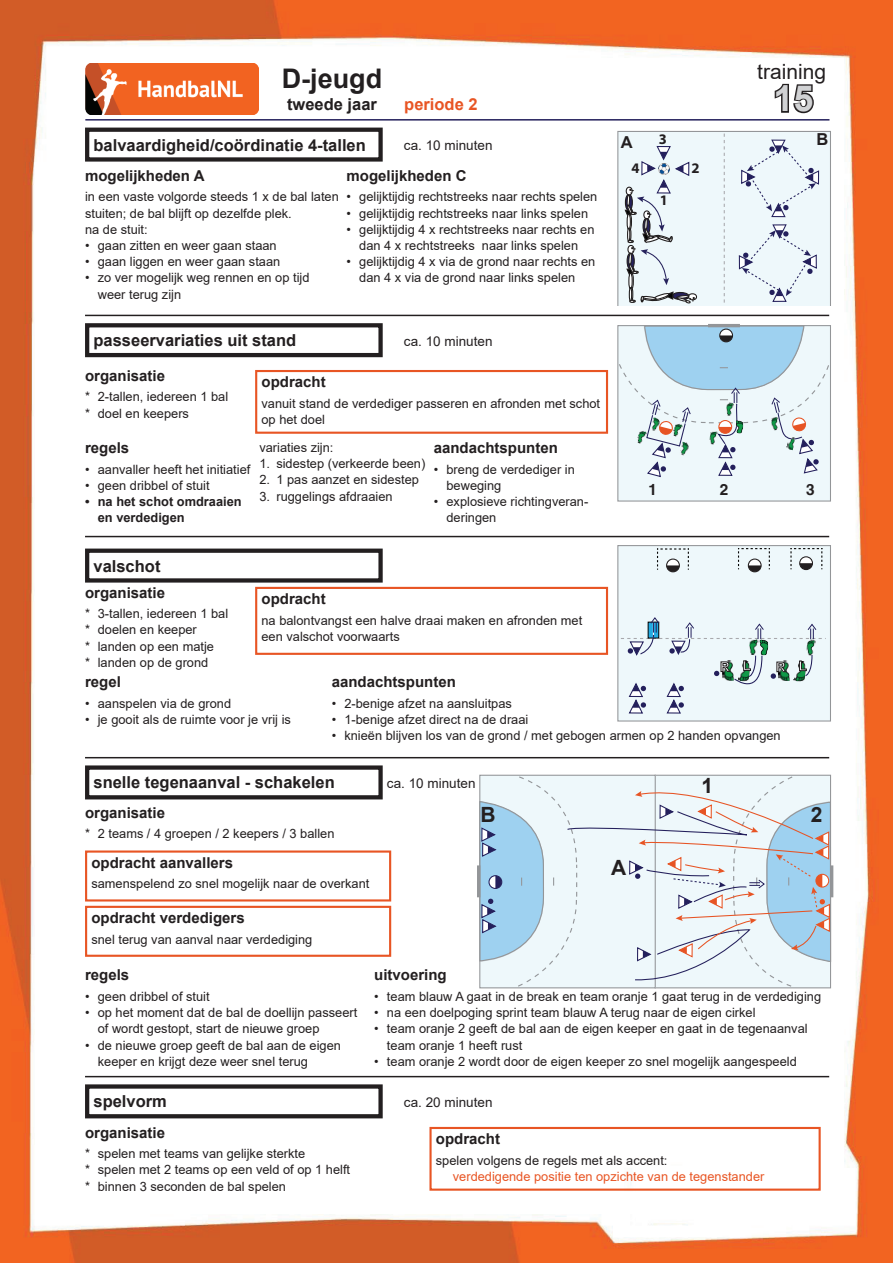
<style>
.page{position:relative;width:893px;height:1263px;background:#fff}
.page>*{position:absolute;margin:0;border:0;box-sizing:border-box;transform-origin:0 0}
.t1{font:700 36px "Arial";color:#d1d2d4}
.t2{font:700 27px "Arial";color:#231f20}
.t3{font:21px "Arial";color:#231f20}
.t4{font:700 21px "Arial";color:#231f20}
.t5{font:700 16.5px "Arial";color:#231f20}
.t6{font:700 16.5px "Arial";color:#e85524}
.t7{font:700 15.3px "Helvetica";color:#231f20}
.t8{font:700 15px "Arial";color:#231f20}
.t9{font:700 14.7px "Myriad Pro";color:#231f20}
.t10{font:13.5px "Arial";color:#231f20}
.t11{font:700 13.5px "Arial";color:#fff}
.t12{font:12.9px/16.2px "Arial";color:#231f20}
.t13{font:12.9px "Arial";color:#e85524}
.t14{font:700 12.9px/16.2px "Arial";color:#231f20}
</style>
<div class="page">
<img style="left:0;top:0;width:893px;height:1263px">
<hr style="left:85px;top:119px;width:744px;height:2px;background:#24205c">
<svg style="left:773px;top:82px;width:43px;height:33px"></svg>
<img style="left:85px;top:64px;width:174px;height:50px">
<hr style="left:85px;top:315px;width:744px;height:1px;background:#231f20">
<hr style="left:85px;top:757px;width:744px;height:1px;background:#231f20">
<hr style="left:85px;top:536px;width:744px;height:1px;background:#231f20">
<hr style="left:85px;top:1076px;width:744px;height:1px;background:#231f20">
<div style="left:85px;top:1084px;width:298px;height:34px;border:4px solid #231f20"></div>
<div style="left:429px;top:1127px;width:392px;height:64px;border:2px solid #e85524"></div>
<div style="left:85px;top:128px;width:298px;height:34px;border:4px solid #231f20"></div>
<svg style="left:617px;top:131px;width:214px;height:175px;background:#dfe7ed"></svg>
<div style="left:255px;top:587px;width:353px;height:68px;border:2px solid #e85524"></div>
<div style="left:85px;top:549px;width:298px;height:34px;border:4px solid #231f20"></div>
<div style="left:618px;top:546px;width:212px;height:175px;background:#eef8fb"></div>
<div style="left:617px;top:545px;width:214px;height:176px;border:1px solid #939598"></div>
<svg style="left:657px;top:548px;width:32px;height:24px"></svg>
<svg style="left:738px;top:548px;width:32px;height:24px"></svg>
<svg style="left:790px;top:548px;width:32px;height:22px"></svg>
<svg style="left:621px;top:617px;width:205px;height:97px"></svg>
<img style="left:749px;top:639px;width:19px;height:16px">
<img style="left:806px;top:639px;width:10px;height:17px">
<div style="left:85px;top:765px;width:298px;height:34px;border:4px solid #231f20"></div>
<div style="left:85px;top:850px;width:306px;height:51px;border:2px solid #e85524"></div>
<div style="left:85px;top:906px;width:306px;height:51px;border:2px solid #e85524"></div>
<hr style="left:830px;top:865px;width:3px;height:32px;background:#939598">
<hr style="left:477px;top:865px;width:3px;height:32px;background:#939598">
<svg style="left:479px;top:774px;width:353px;height:215px;background:#d7e5ee"></svg>
<div style="left:85px;top:323px;width:298px;height:34px;border:4px solid #231f20"></div>
<div style="left:255px;top:370px;width:353px;height:64px;border:2px solid #e85524"></div>
<div style="left:618px;top:326px;width:212px;height:175px;background:#eef8fb"></div>
<div style="left:617px;top:325px;width:214px;height:177px;border:1px solid #939598"></div>
<hr style="left:708px;top:324px;width:32px;height:3px;background:#939598">
<svg style="left:618px;top:325px;width:212px;height:153px"></svg>
<img style="left:671px;top:423px;width:12px;height:14px">
<img style="left:679px;top:442px;width:11px;height:14px">
<h2 class="t2" style="left:282px;top:59px;width:102px">D-jeugd</h2>
<p class="t5" style="left:287px;top:92px;width:91px">tweede jaar</p>
<p class="t6" style="left:404px;top:92px;width:75px">periode 2</p>
<p class="t5" style="left:94px;top:133px;width:274px">balvaardigheid/coördinatie 4-tallen</p>
<p class="t10" style="left:404px;top:136px;width:90px">ca. 10 minuten</p>
<p class="t8" style="left:85px;top:165px;width:121px">mogelijkheden A</p>
<p class="t12" style="left:85px;top:189px;width:255px">in een vaste volgorde steeds 1 x de bal laten stuiten; de bal blijft op dezelfde plek.<br>na de stuit:</p>
<p class="t12" style="left:85px;top:237px;width:193px">• gaan zitten en weer gaan staan</p>
<p class="t12" style="left:85px;top:254px;width:197px">• gaan liggen en weer gaan staan</p>
<p class="t12" style="left:98px;top:270px;width:213px;text-indent:-13px">• zo ver mogelijk weg rennen en op tijd weer terug zijn</p>
<p class="t8" style="left:347px;top:165px;width:122px">mogelijkheden C</p>
<p class="t12" style="left:347px;top:189px;width:252px">• gelijktijdig rechtstreeks naar rechts spelen</p>
<p class="t12" style="left:347px;top:205px;width:243px">• gelijktijdig rechtstreeks naar links spelen</p>
<p class="t12" style="left:347px;top:221px;width:249px;text-align:center">• gelijktijdig 4 x rechtstreeks naar rechts en dan 4 x rechtstreeks naar links spelen</p>
<p class="t12" style="left:347px;top:254px;width:250px;text-align:center">• gelijktijdig 4 x via de grond naar rechts en dan 4 x via de grond naar links spelen</p>
<p class="t5" style="left:94px;top:329px;width:204px">passeervariaties uit stand</p>
<p class="t10" style="left:404px;top:332px;width:90px">ca. 10 minuten</p>
<p class="t8" style="left:85px;top:365px;width:82px">organisatie</p>
<p class="t12" style="left:85px;top:389px;width:145px">* 2-tallen, iedereen 1 bal * doel en keepers</p>
<p class="t8" style="left:261px;top:371px;width:66px">opdracht</p>
<p class="t12" style="left:261px;top:395px;width:340px">vanuit stand de verdediger passeren en afronden met schot op het doel</p>
<p class="t8" style="left:85px;top:437px;width:46px">regels</p>
<p class="t12" style="left:85px;top:461px;width:167px">• aanvaller heeft het initiatief</p>
<p class="t12" style="left:85px;top:477px;width:126px">• geen dribbel of stuit</p>
<p class="t14" style="left:98px;top:493px;width:145px;text-indent:-13px">• na het schot omdraaien en verdedigen</p>
<p class="t12" style="left:259px;top:439px;width:76px">variaties zijn:</p>
<p class="t12" style="left:259px;top:456px;width:167px">1. sidestep (verkeerde been)</p>
<p class="t12" style="left:259px;top:472px;width:161px">2. 1 pas aanzet en sidestep</p>
<p class="t12" style="left:259px;top:488px;width:135px">3. ruggelings afdraaien</p>
<p class="t8" style="left:434px;top:437px;width:126px">aandachtspunten</p>
<p class="t12" style="left:446px;top:461px;width:130px;text-indent:-13px">• breng de verdediger in beweging</p>
<p class="t12" style="left:446px;top:493px;width:143px;text-indent:-13px">• explosieve richtingveran&shy;deringen</p>
<p class="t5" style="left:94px;top:554px;width:68px">valschot</p>
<p class="t8" style="left:85px;top:582px;width:82px">organisatie</p>
<p class="t12" style="left:85px;top:605px;width:145px">* 3-tallen, iedereen 1 bal * doelen en keeper<br>* landen op een matje<br>* landen op de grond</p>
<p class="t8" style="left:261px;top:588px;width:66px">opdracht</p>
<p class="t12" style="left:261px;top:612px;width:322px">na balontvangst een halve draai maken en afronden met een valschot voorwaarts</p>
<h3 class="t3" style="left:757px;top:57px;width:70px">training</h3>
<h1 class="t1" style="left:773px;top:73px;width:42px">15</h1>
<p class="t5" style="left:621px;top:131px;width:13px">A</p>
<p class="t5" style="left:816px;top:127px;width:13px">B</p>
<p class="t9" style="left:659px;top:130px;width:10px">3</p>
<p class="t9" style="left:631px;top:158px;width:10px">4</p>
<p class="t9" style="left:660px;top:190px;width:10px">1</p>
<p class="t9" style="left:691px;top:158px;width:10px">2</p>
<p class="t7" style="left:648px;top:480px;width:10px">1</p>
<p class="t7" style="left:720px;top:480px;width:10px">2</p>
<p class="t7" style="left:806px;top:480px;width:10px">3</p>
<p class="t11" style="left:720px;top:657px;width:32px">R L</p>
<p class="t11" style="left:776px;top:657px;width:32px">R L</p>
<p class="t8" style="left:85px;top:671px;width:37px">regel</p>
<p class="t12" style="left:85px;top:695px;width:148px">• aanspelen via de grond</p>
<p class="t12" style="left:85px;top:711px;width:207px">• je gooit als de ruimte voor je vrij is</p>
<p class="t8" style="left:332px;top:671px;width:126px">aandachtspunten</p>
<p class="t12" style="left:332px;top:695px;width:182px">• 2-benige afzet na aansluitpas</p>
<p class="t12" style="left:332px;top:711px;width:198px">• 1-benige afzet direct na de draai</p>
<p class="t12" style="left:332px;top:727px;width:451px">• knieën blijven los van de grond / met gebogen armen op 2 handen opvangen</p>
<p class="t5" style="left:94px;top:771px;width:243px">snelle tegenaanval - schakelen</p>
<p class="t10" style="left:387px;top:774px;width:90px">ca. 10 minuten</p>
<h3 class="t4" style="left:702px;top:771px;width:13px">1</h3>
<p class="t8" style="left:85px;top:802px;width:82px">organisatie</p>
<p class="t12" style="left:85px;top:826px;width:251px">* 2 teams / 4 groepen / 2 keepers / 3 ballen</p>
<h3 class="t4" style="left:480px;top:800px;width:17px">B</h3>
<h3 class="t4" style="left:811px;top:800px;width:13px">2</h3>
<p class="t8" style="left:91px;top:852px;width:143px">opdracht aanvallers</p>
<p class="t12" style="left:91px;top:875px;width:279px">samenspelend zo snel mogelijk naar de overkant</p>
<h3 class="t4" style="left:611px;top:853px;width:17px">A</h3>
<p class="t8" style="left:91px;top:907px;width:155px">opdracht verdedigers</p>
<p class="t12" style="left:91px;top:931px;width:222px">snel terug van aanval naar verdediging</p>
<p class="t8" style="left:85px;top:965px;width:46px">regels</p>
<p class="t12" style="left:85px;top:988px;width:126px">• geen dribbel of stuit</p>
<p class="t12" style="left:98px;top:1004px;width:261px;text-indent:-13px">• op het moment dat de bal de doellijn passeert of wordt gestopt, start de nieuwe groep</p>
<p class="t12" style="left:98px;top:1037px;width:245px;text-indent:-13px">• de nieuwe groep geeft de bal aan de eigen keeper en krijgt deze weer snel terug</p>
<p class="t8" style="left:374px;top:965px;width:74px">uitvoering</p>
<p class="t12" style="left:374px;top:988px;width:448px">• team blauw A gaat in de break en team oranje 1 gaat terug in de verdediging</p>
<p class="t12" style="left:374px;top:1004px;width:383px">• na een doelpoging sprint team blauw A terug naar de eigen cirkel</p>
<p class="t12" style="left:387px;top:1021px;width:422px;text-indent:-13px">• team oranje 2 geeft de bal aan de eigen keeper en gaat in de tegenaanval team oranje 1 heeft rust</p>
<p class="t12" style="left:374px;top:1053px;width:424px">• team oranje 2 wordt door de eigen keeper zo snel mogelijk aangespeeld</p>
<p class="t5" style="left:94px;top:1090px;width:75px">spelvorm</p>
<p class="t10" style="left:404px;top:1093px;width:90px">ca. 20 minuten</p>
<p class="t8" style="left:85px;top:1122px;width:82px">organisatie</p>
<p class="t12" style="left:85px;top:1145px;width:267px">* spelen met teams van gelijke sterkte<br>* spelen met 2 teams op een veld of op 1 helft * binnen 3 seconden de bal spelen</p>
<p class="t8" style="left:436px;top:1128px;width:66px">opdracht</p>
<p class="t12" style="left:436px;top:1152px;width:233px">spelen volgens de regels met als accent:</p>
<p class="t13" style="left:453px;top:1167px;width:313px">verdedigende positie ten opzichte van de tegenstander</p>
</div>
